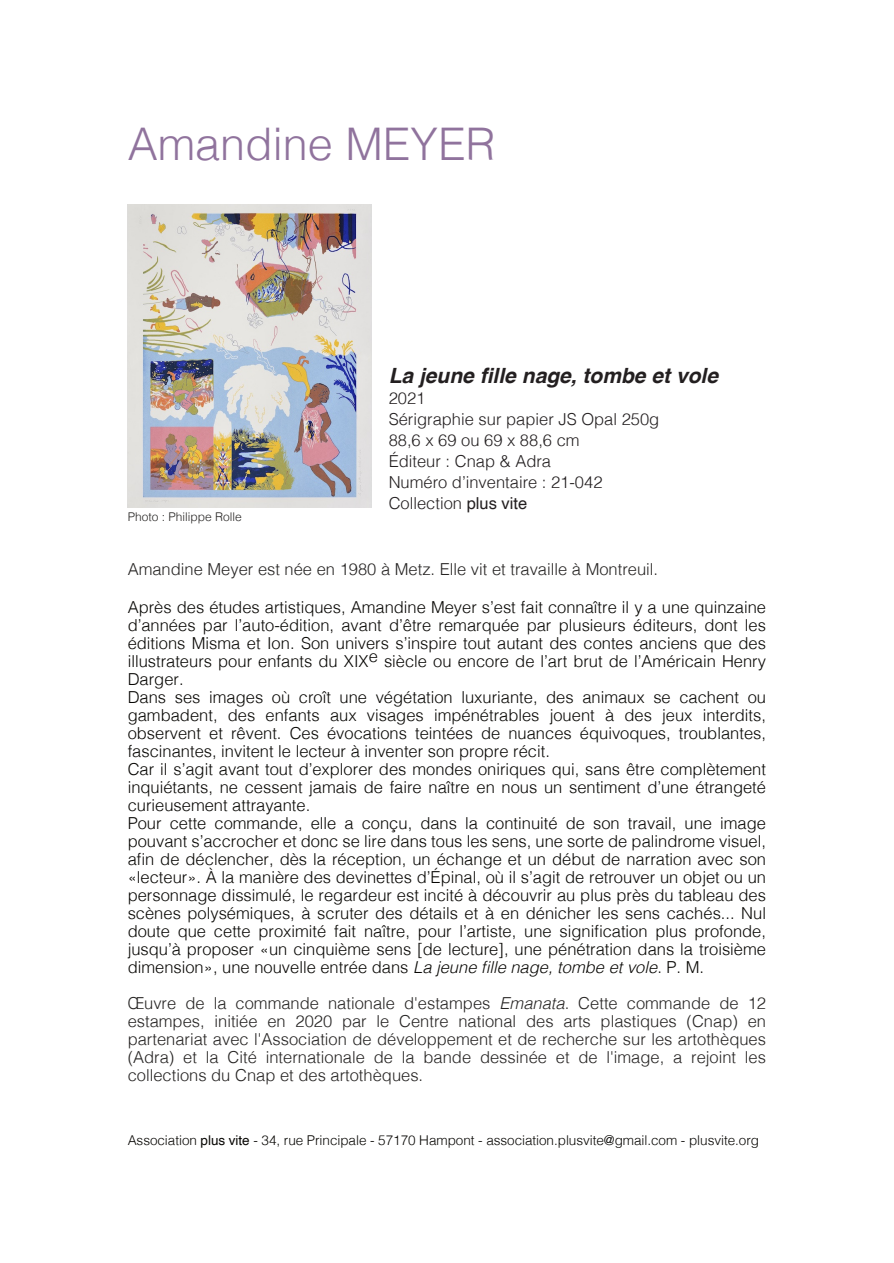
<style>
.page{position:relative;width:894px;height:1263px;background:#fff}
.page>*{position:absolute;margin:0;border:0;box-sizing:border-box;transform-origin:0 0}
.t1{font:300 45px "Helvetica";color:#90739d}
.t2{font:italic 700 21px "Helvetica";color:#231f20}
.t3{font:300 16.5px/18px "Helvetica";color:#080704}
.t4{font:300 16.5px/18px "Helvetica";color:#262423;text-align:justify}
.t5{font:300 16.5px/21px "Helvetica";color:#231f20}
.t6{font:300 13.5px "Helvetica";letter-spacing:-.005em;color:#080704}
.t7{font:300 12px "Helvetica";color:#262423}
.s1{font-weight:400}
.s2{font-style:italic}
</style>
<div class="page">
<img style="left:128px;top:204px;width:243px;height:304px">
<h1 class="t1" style="left:128px;top:128px;width:369px">Amandine MEYER</h1>
<p class="t7" style="left:128px;top:512px;width:116px">Photo : Philippe Rolle</p>
<p class="t2" style="left:388px;top:367px;width:331px">La jeune fille nage, tombe et vole</p>
<p class="t5" style="left:388px;top:389px;width:272px">2021<br>Sérigraphie sur papier JS Opal 250g<br>88,6 x 69 ou 69 x 88,6 cm<br>Éditeur : Cnap &amp; Adra<br>Numéro d’inventaire : 21-042<br>Collection <span class="s1">plus vite</span></p>
<p class="t4" style="left:128px;top:563px;width:532px">Amandine Meyer est née en 1980 à Metz. Elle vit et travaille à Montreuil.</p>
<p class="t3" style="left:128px;top:600px;width:639px">Après des études artistiques, Amandine Meyer s’est fait connaître il y a une quinzaine d’années par l’auto-édition, avant d’être remarquée par plusieurs éditeurs, dont les éditions Misma et Ion. Son univers s’inspire tout autant des contes anciens que des illustrateurs pour enfants du XIXe siècle ou encore de l’art brut de l’Américain Henry Darger.<br>Dans ses images où croît une végétation luxuriante, des animaux se cachent ou gambadent, des enfants aux visages impénétrables jouent à des jeux interdits, observent et rêvent. Ces évocations teintées de nuances équivoques, troublantes, fascinantes, invitent le lecteur à inventer son propre récit.<br>Car il s’agit avant tout d’explorer des mondes oniriques qui, sans être complètement inquiétants, ne cessent jamais de faire naître en nous un sentiment d’une étrangeté curieusement attrayante.<br>Pour cette commande, elle a conçu, dans la continuité de son travail, une image pouvant s’accrocher et donc se lire dans tous les sens, une sorte de palindrome visuel, afin de déclencher, dès la réception, un échange et un début de narration avec son «lecteur». À la manière des devinettes d’Épinal, où il s’agit de retrouver un objet ou un personnage dissimulé, le regardeur est incité à découvrir au plus près du tableau des scènes polysémiques, à scruter des détails et à en dénicher les sens cachés... Nul doute que cette proximité fait naître, pour l’artiste, une signification plus profonde, jusqu’à proposer «un cinquième sens [de lecture], une pénétration dans la troisième dimension», une nouvelle entrée dans <span class="s2">La jeune fille nage, tombe et vole</span>. P. M.</p>
<p class="t4" style="left:128px;top:996px;width:639px">Œuvre de la commande nationale d'estampes <span class="s2">Emanata</span>. Cette commande de 12 estampes, initiée en 2020 par le Centre national des arts plastiques (Cnap) en partenariat avec l'Association de développement et de recherche sur les artothèques (Adra) et la Cité internationale de la bande dessinée et de l'image, a rejoint les collections du Cnap et des artothèques.</p>
<p class="t6" style="left:128px;top:1135px;width:632px">Association <span class="s1">plus vite</span> - 34, rue Principale - 57170 Hampont - association.plusvite@gmail.com - plusvite.org</p>
</div>
